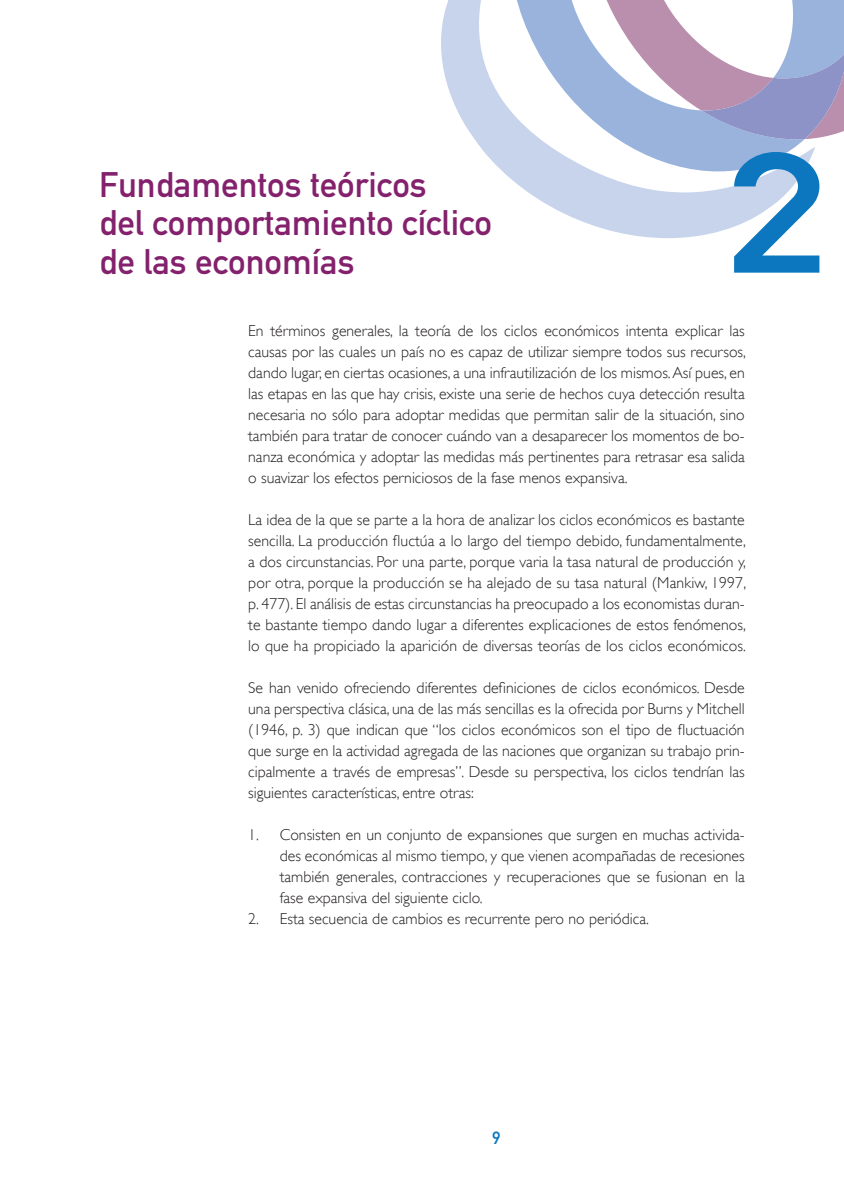
<style>
.page{position:relative;width:844px;height:1191px;background:#fff}
.page>*{position:absolute;margin:0;border:0;box-sizing:border-box;transform-origin:0 0}
.t1{font:168px "DIN Mittelschrift Std";color:#0c77be;scale:1.25 1}
.t2{font:35px/38.5px "DIN Mittelschrift Std";color:#84216d}
.t3{font:17.5px "DIN Mittelschrift Std";color:#0c77be}
.t4{font:300 15.75px/21px "Gill Sans";color:#231f20;text-align:justify}
</style>
<div class="page">
<svg style="left:441px;top:0;width:374px;height:238px"></svg>
<svg style="left:594px;top:0;width:249px;height:139px"></svg>
<h2 class="t2" style="left:99px;top:168px;width:394px">Fundamentos teóricos<br>del comportamiento cíclico de las economías</h2>
<h1 class="t1" style="left:727px;top:152px;width:82px">2</h1>
<p class="t4" style="left:248px;top:320px;width:499px">En términos generales, la teoría de los ciclos económicos intenta explicar las causas por las cuales un país no es capaz de utilizar siempre todos sus recursos, dando lugar, en ciertas ocasiones, a una infrautilización de los mismos. Así pues, en las etapas en las que hay crisis, existe una serie de hechos cuya detección resulta necesaria no sólo para adoptar medidas que permitan salir de la situación, sino también para tratar de conocer cuándo van a desaparecer los momentos de bo&shy;nanza económica y adoptar las medidas más pertinentes para retrasar esa salida o suavizar los efectos perniciosos de la fase menos expansiva.</p>
<p class="t4" style="left:248px;top:509px;width:499px">La idea de la que se parte a la hora de analizar los ciclos económicos es bastante sencilla. La producción fluctúa a lo largo del tiempo debido, fundamentalmente, a dos circunstancias. Por una parte, porque varia la tasa natural de producción y, por otra, porque la producción se ha alejado de su tasa natural (Mankiw, 1997, p. 477). El análisis de estas circunstancias ha preocupado a los economistas duran&shy;te bastante tiempo dando lugar a diferentes explicaciones de estos fenómenos, lo que ha propiciado la aparición de diversas teorías de los ciclos económicos.</p>
<p class="t4" style="left:248px;top:677px;width:498px">Se han venido ofreciendo diferentes definiciones de ciclos económicos. Desde una perspectiva clásica, una de las más sencillas es la ofrecida por Burns y Mitchell (1946, p. 3) que indican que “los ciclos económicos son el tipo de fluctuación que surge en la actividad agregada de las naciones que organizan su trabajo prin&shy;cipalmente a través de empresas”. Desde su perspectiva, los ciclos tendrían las siguientes características, entre otras:</p>
<p class="t4" style="left:280px;top:824px;width:466px;text-indent:-32px">1. Consisten en un conjunto de expansiones que surgen en muchas activida&shy;des económicas al mismo tiempo, y que vienen acompañadas de recesiones también generales, contracciones y recuperaciones que se fusionan en la fase expansiva del siguiente ciclo.</p>
<p class="t4" style="left:248px;top:908px;width:402px">2. Esta secuencia de cambios es recurrente pero no periódica.</p>
<p class="t3" style="left:492px;top:1131px;width:10px">9</p>
</div>
